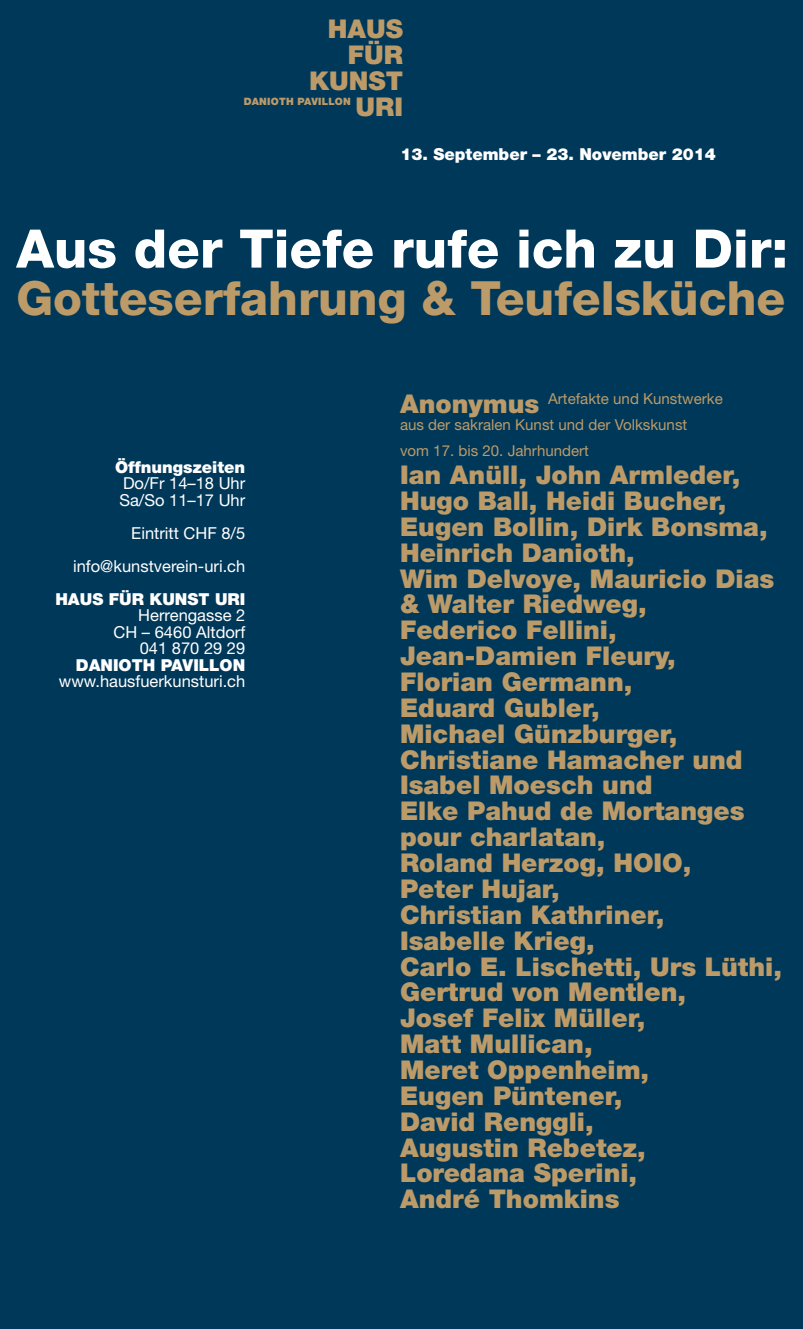
<style>
.page{position:relative;width:803px;height:1329px;background:#003859}
.page>*{position:absolute;margin:0;border:0;box-sizing:border-box;transform-origin:0 0}
.t1{font:800 53.25px "Helvetica Neue";color:#fff}
.t2{font:800 47.25px "Helvetica Neue";color:#bc9b69}
.t3{font:900 25.8px/25.8px "Helvetica Neue";color:#bc9b69;text-align:right}
.t4{font:16.5px/16.5px "Helvetica Neue";color:#fff;text-align:right}
.t5{font:900 16.5px "Helvetica Neue";color:#fff}
.t6{font:15.15px/25.8px "Helvetica Neue";color:#bc9b69}
.t7{font:900 10.2px "Helvetica Neue";letter-spacing:.02em;color:#bc9b69}
.s1{font-weight:900;font-size:25.8px}
</style>
<div class="page">
<p class="t3" style="left:309px;top:16px;width:95px">HAUS<br>FÜR<br>KUNST<br>URI</p>
<p class="t7" style="left:244px;top:95px;width:109px">DANIOTH PAVILLON</p>
<p class="t5" style="left:400px;top:144px;width:317px">13. September – 23. November 2014</p>
<h1 class="t1" style="left:16px;top:217px;width:773px">Aus der Tiefe rufe ich zu Dir:</h1>
<h2 class="t2" style="left:16px;top:270px;width:770px">Gotteserfahrung &amp; Teufelsküche</h2>
<p class="t5" style="left:115px;top:457px;width:132px">Öffnungszeiten</p>
<p class="t4" style="left:119px;top:475px;width:127px;text-align:left">Do/Fr 14–18 Uhr<br>Sa/So 11–17 Uhr</p>
<p class="t4" style="left:73px;top:516px;width:174px;line-height:33px">Eintritt CHF 8/5 info@kunstverein-uri.ch</p>
<p class="t5" style="left:55px;top:589px;width:191px">HAUS FÜR KUNST URI</p>
<p class="t4" style="left:113px;top:607px;width:133px">Herrengasse 2<br>CH – 6460 Altdorf<br>041 870 29 29</p>
<p class="t5" style="left:76px;top:655px;width:171px">DANIOTH PAVILLON</p>
<p class="t4" style="left:59px;top:673px;width:188px">www.hausfuerkunsturi.ch</p>
<p class="t6" style="left:400px;top:386px;width:324px"><span class="s1">Anonymus</span> Artefakte und Kunstwerke aus der sakralen Kunst und der Volkskunst<br>vom 17. bis 20. Jahrhundert</p>
<p class="t3" style="left:400px;top:462px;width:383px;text-align:left">Ian Anüll, John Armleder,<br>Hugo Ball, Heidi Bucher,<br>Eugen Bollin, Dirk Bonsma,<br>Heinrich Danioth,<br>Wim Delvoye, Mauricio Dias &amp; Walter Riedweg,<br>Federico Fellini,<br>Jean-Damien Fleury,<br>Florian Germann,<br>Eduard Gubler,<br>Michael Günzburger,<br>Christiane Hamacher und<br>Isabel Moesch und<br>Elke Pahud de Mortanges pour charlatan,<br>Roland Herzog, HOIO,<br>Peter Hujar,<br>Christian Kathriner,<br>Isabelle Krieg,<br>Carlo E. Lischetti, Urs Lüthi,<br>Gertrud von Mentlen,<br>Josef Felix Müller,<br>Matt Mullican,<br>Meret Oppenheim,<br>Eugen Püntener,<br>David Renggli,<br>Augustin Rebetez,<br>Loredana Sperini,<br>André Thomkins</p>
</div>
